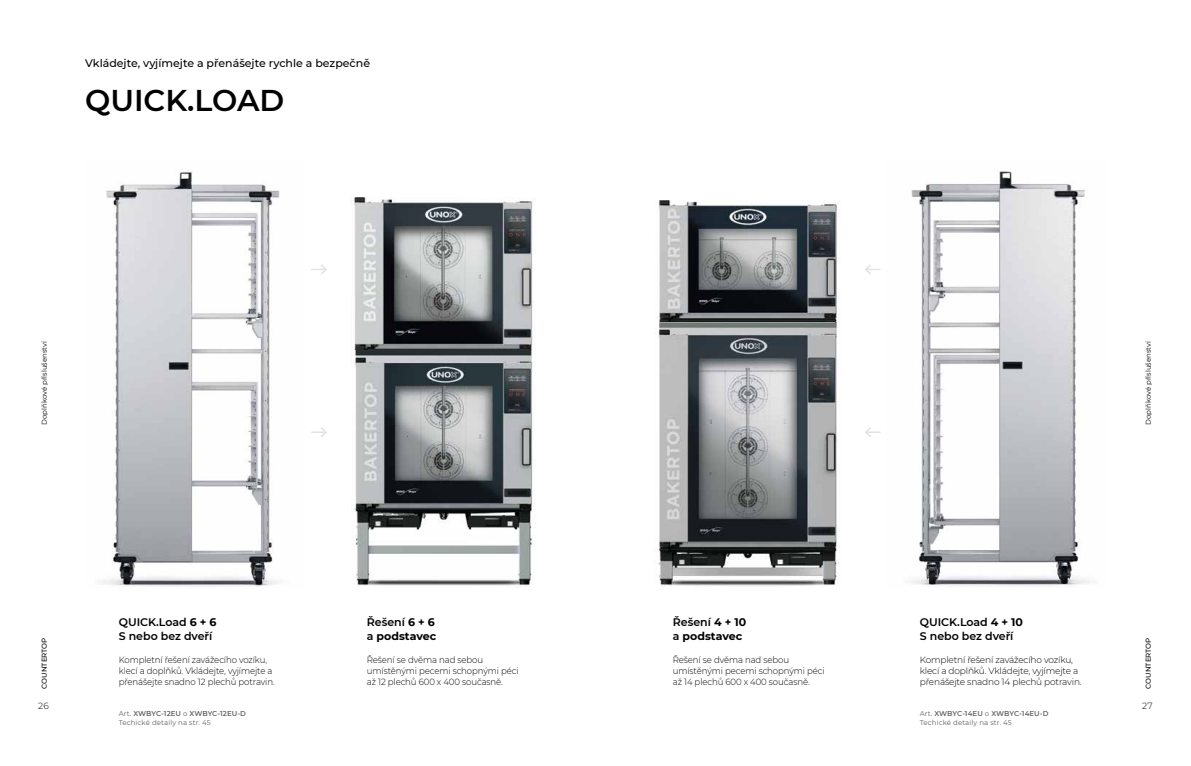
<style>
.page{position:relative;width:1191px;height:766px;background:#fff}
.page>*{position:absolute;margin:0;border:0;box-sizing:border-box;transform-origin:0 0}
.t1{font:600 30px "Montserrat";color:#000}
.t2{font:600 11px/13.2px "Montserrat";color:#000}
.t3{font:500 11px "Montserrat";color:#000}
.t4{font:700 11px/13.2px "Montserrat";color:#000}
.t5{font:300 9px/10.8px "Montserrat";letter-spacing:-.01em;color:#000;scale:.95 1}
.t6{font:300 9px/10.8px "Montserrat";letter-spacing:-.01em;color:#000}
.t7{font:7px/8.4px "Montserrat";letter-spacing:.015em;color:#646363}
.t8{font:7px "Montserrat";color:#000}
.t9{font:500 7px "Montserrat";color:#000}
.s1{font-weight:600}
.s2{font-weight:700}
</style>
<div class="page">
<img style="left:101px;top:171px;width:179px;height:416px">
<img style="left:911px;top:171px;width:179px;height:415px">
<img style="left:659px;top:200px;width:180px;height:122px">
<img style="left:351px;top:197px;width:184px;height:153px">
<img style="left:352px;top:350px;width:182px;height:236px">
<img style="left:658px;top:322px;width:180px;height:264px">
<svg style="left:312px;top:265px;width:15px;height:10px"></svg>
<svg style="left:865px;top:265px;width:15px;height:9px"></svg>
<svg style="left:312px;top:427px;width:15px;height:10px"></svg>
<svg style="left:865px;top:427px;width:15px;height:10px"></svg>
<p class="t3" style="left:85px;top:56px;width:286px">Vkládejte, vyjímejte a přenášejte rychle a bezpečně</p>
<h1 class="t1" style="left:85px;top:79px;width:201px">QUICK.LOAD</h1>
<p class="t8" style="left:40px;top:424px;width:85px;rotate:-90deg">Doplňkové příslušenství</p>
<p class="t8" style="left:1143px;top:424px;width:85px;rotate:-90deg">Doplňkové příslušenství</p>
<p class="t4" style="left:367px;top:615px;width:71px"><span class="s1">Řešení</span> 6 + 6 <span class="s1">a</span> podstavec</p>
<p class="t4" style="left:673px;top:615px;width:75px"><span class="s1">Řešení</span> 4 + 10 <span class="s1">a</span> podstavec</p>
<p class="t2" style="left:119px;top:615px;width:99px">QUICK.Load <span class="s2">6 + 6<br></span>S nebo bez dveří</p>
<p class="t2" style="left:919px;top:615px;width:105px">QUICK.Load <span class="s2">4 + 10<br></span>S nebo bez dveří</p>
<p class="t9" style="left:40px;top:688px;width:52px;rotate:-90deg">COUNTERTOP</p>
<p class="t9" style="left:1143px;top:688px;width:52px;rotate:-90deg">COUNTERTOP</p>
<p class="t5" style="left:367px;top:654px;width:161px">Řešení se dvěma nad sebou umístěnými pecemi schopnými péci až 12 plechů 600 x 400 současně.</p>
<p class="t5" style="left:673px;top:654px;width:161px">Řešení se dvěma nad sebou umístěnými pecemi schopnými péci až 14 plechů 600 x 400 současně.</p>
<p class="t5" style="left:119px;top:654px;width:166px">Kompletní řešení zavážecího vozíku, klecí a doplňků. Vkládejte, vyjímejte a přenášejte snadno 12 plechů potravin.</p>
<p class="t7" style="left:119px;top:709px;width:129px">Art. <span class="s1">XWBYC-12EU</span> o <span class="s1">XWBYC-12EU-D<br></span>Techické detaily na str. 45</p>
<p class="t6" style="left:919px;top:654px;width:163px">Kompletní řešení zavážecího vozíku, klecí a doplňků. Vkládejte, vyjímejte a přenášejte snadno 14 plechů potravin.</p>
<p class="t7" style="left:919px;top:709px;width:130px">Art. <span class="s1">XWBYC-14EU</span> o <span class="s1">XWBYC-14EU-D<br></span>Techické detaily na str. 45</p>
<p class="t6" style="left:38px;top:700px;width:12px">26</p>
<p class="t6" style="left:1142px;top:700px;width:12px">27</p>
</div>
